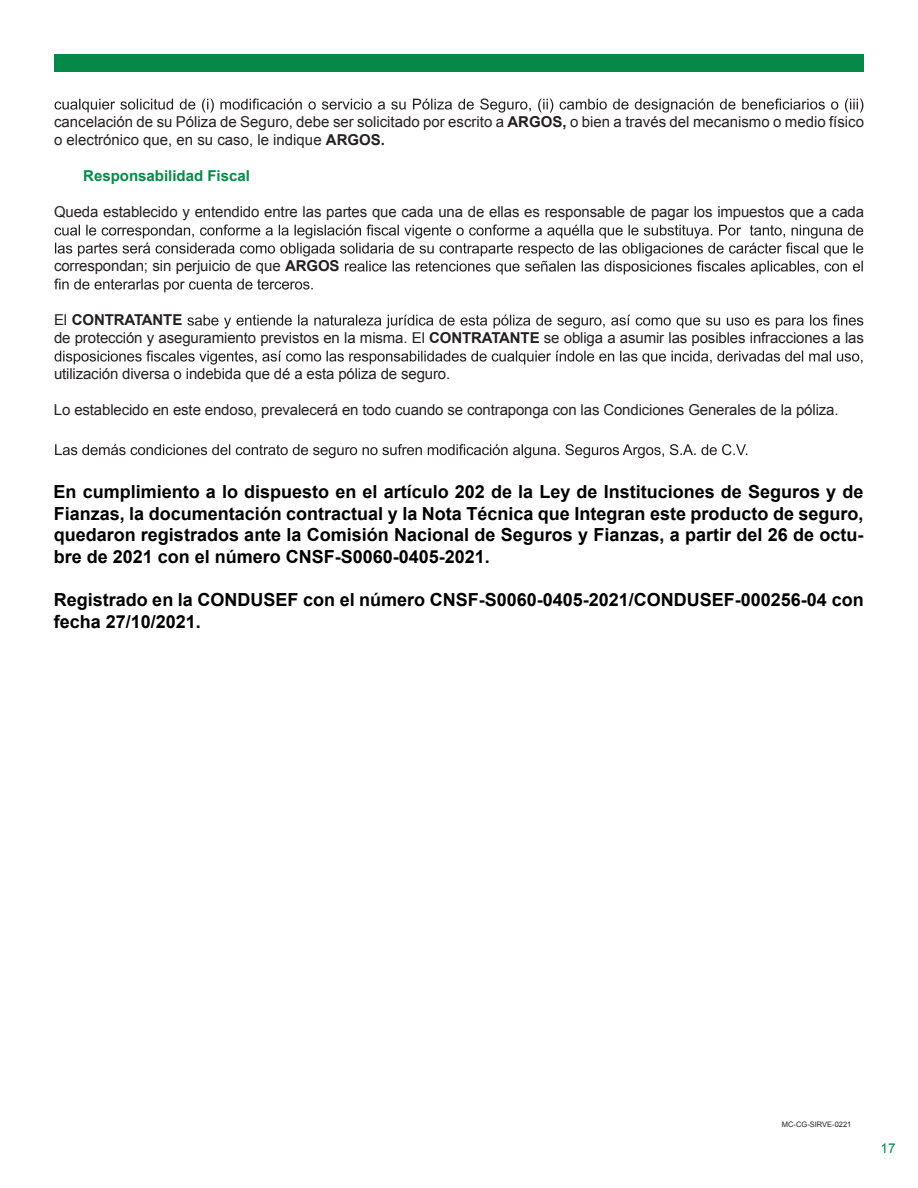
<style>
.page{position:relative;width:918px;height:1188px;background:#fff}
.page>*{position:absolute;margin:0;border:0;box-sizing:border-box;transform-origin:0 0}
.t1{font:700 18px/21.6px "Arial";color:#000;text-align:justify}
.t2{font:15px/18px "Arial";letter-spacing:-.01em;color:#231f20}
.t3{font:700 15px "Arial";color:#068948}
.t4{font:13.5px "Arial";color:#068948}
.t5{font:7.5px "Arial";color:#231f20}
.s1{font-weight:700}
</style>
<div class="page">
<div style="left:54px;top:54px;width:810px;height:17px;background:#068948"></div>
<svg style="left:55px;top:99px;width:808px;height:14px"></svg>
<svg style="left:54px;top:225px;width:809px;height:67px"></svg>
<svg style="left:187px;top:315px;width:676px;height:14px"></svg>
<svg style="left:55px;top:351px;width:808px;height:14px"></svg>
<svg style="left:55px;top:444px;width:692px;height:14px"></svg>
<p class="t2" style="left:54px;top:113px;width:812px">cancelación de su Póliza de Seguro, debe ser solicitado por escrito a <span class="s1">ARGOS,</span> o bien a través del mecanismo o medio físico o electrónico que, en su caso, le indique <span class="s1">ARGOS.</span></p>
<p class="t3" style="left:83px;top:166px;width:168px">Responsabilidad Fiscal</p>
<p class="t2" style="left:54px;top:203px;width:812px">Queda establecido y entendido entre las partes que cada una de ellas es responsable de pagar los impuestos que a cada</p>
<p class="t2" style="left:54px;top:257px;width:287px">correspondan; sin perjuicio de que <span class="s1">ARGOS</span></p>
<p class="t2" style="left:54px;top:311px;width:812px">El <span class="s1">CONTRATANTE<br></span>de protección y aseguramiento previstos en la misma. El <span class="s1">CONTRATANTE</span> se obliga a asumir las posibles infracciones a las</p>
<p class="t2" style="left:54px;top:365px;width:398px">utilización diversa o indebida que dé a esta póliza de seguro.</p>
<p class="t2" style="left:54px;top:401px;width:786px">Lo establecido en este endoso, prevalecerá en todo cuando se contraponga con las Condiciones Generales de la póliza.</p>
<p class="t1" style="left:54px;top:482px;width:811px">En cumplimiento a lo dispuesto en el artículo 202 de la Ley de Instituciones de Seguros y de Fianzas, la documentación contractual y la Nota Técnica que Integran este producto de seguro, quedaron registrados ante la Comisión Nacional de Seguros y Fianzas, a partir del 26 de octu&shy;bre de 2021 con el número CNSF-S0060-0405-2021.</p>
<p class="t1" style="left:54px;top:590px;width:811px">Registrado en la CONDUSEF con el número CNSF-S0060-0405-2021/CONDUSEF-000256-04 con fecha 27/10/2021.</p>
<p class="t5" style="left:782px;top:1120px;width:71px">MC-CG-SIRVE-0221</p>
<p class="t4" style="left:881px;top:1140px;width:17px">17</p>
</div>
